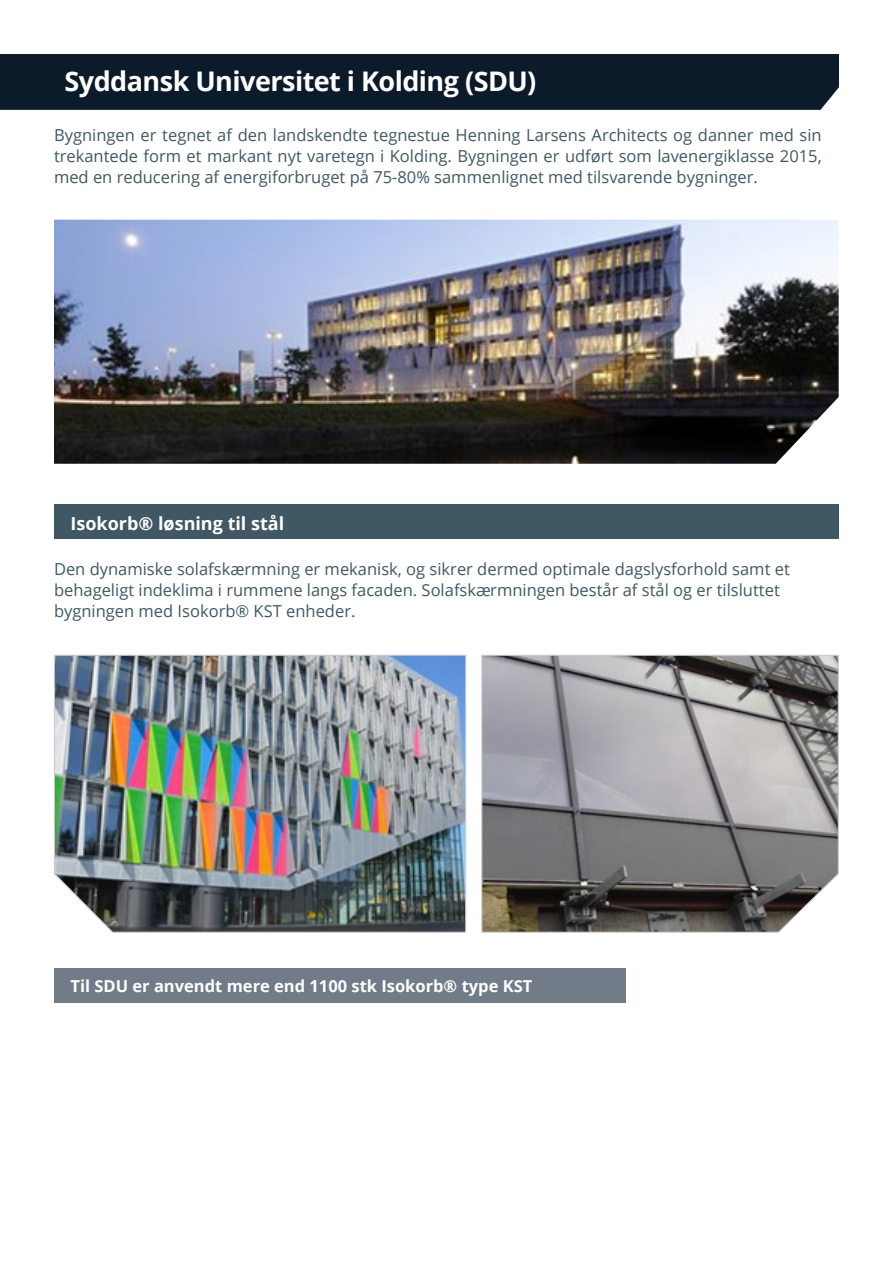
<style>
.page{position:relative;width:893px;height:1263px;background:#fff}
.page>*{position:absolute;margin:0;border:0;box-sizing:border-box;transform-origin:0 0}
.H2_Høyrestilt_-_Hvit{font:700 27px "Open Sans";letter-spacing:-.02em;color:#fff}
.Skjema_Subheading_Ve{font:700 18px "Open Sans";color:#fff}
.Brødtekst{font:16.5px/21px "Open Sans";color:#3f5863;text-align:justify}
.Skjema_Subheading_Ve-2{font:700 16.5px "Open Sans";color:#fff}
</style>
<div class="page">
<div style="left:54px;top:505px;width:785px;height:34px;background:#3f5863"></div>
<div style="left:0;top:54px;width:839px;height:56px;background:#0c1b2a"></div>
<div style="left:54px;top:969px;width:571px;height:34px;background:#717c88"></div>
<img style="left:54px;top:220px;width:785px;height:244px">
<img style="left:54px;top:654px;width:412px;height:279px">
<svg style="left:481px;top:654px;width:358px;height:279px;background:#8a898a"></svg>
<p class="H2_Høyrestilt_-_Hvit" style="left:65px;top:63px;width:473px">Syddansk Universitet i Kolding (SDU)</p>
<p class="Brødtekst" style="left:54px;top:124px;width:769px">Bygningen er tegnet af den landskendte tegnestue Henning Larsens Architects og danner med sin trekantede form et markant nyt varetegn i Kolding. Bygningen er udført som lavenergiklasse 2015, med en reducering af energiforbruget på 75-80% sammenlignet med tilsvarende bygninger.</p>
<p class="Skjema_Subheading_Ve" style="left:71px;top:511px;width:215px">Isokorb® løsning til stål</p>
<p class="Brødtekst" style="left:54px;top:558px;width:737px">Den dynamiske solafskærmning er mekanisk, og sikrer dermed optimale dagslysforhold samt et</p>
<p class="Brødtekst" style="left:54px;top:579px;width:727px">behageligt indeklima i rummene langs facaden. Solafskærmningen består af stål og er tilsluttet</p>
<p class="Brødtekst" style="left:54px;top:600px;width:303px">bygningen med Isokorb® KST enheder.</p>
<p class="Skjema_Subheading_Ve-2" style="left:71px;top:974px;width:463px">Til SDU er anvendt mere end 1100 stk Isokorb® type KST</p>
</div>
